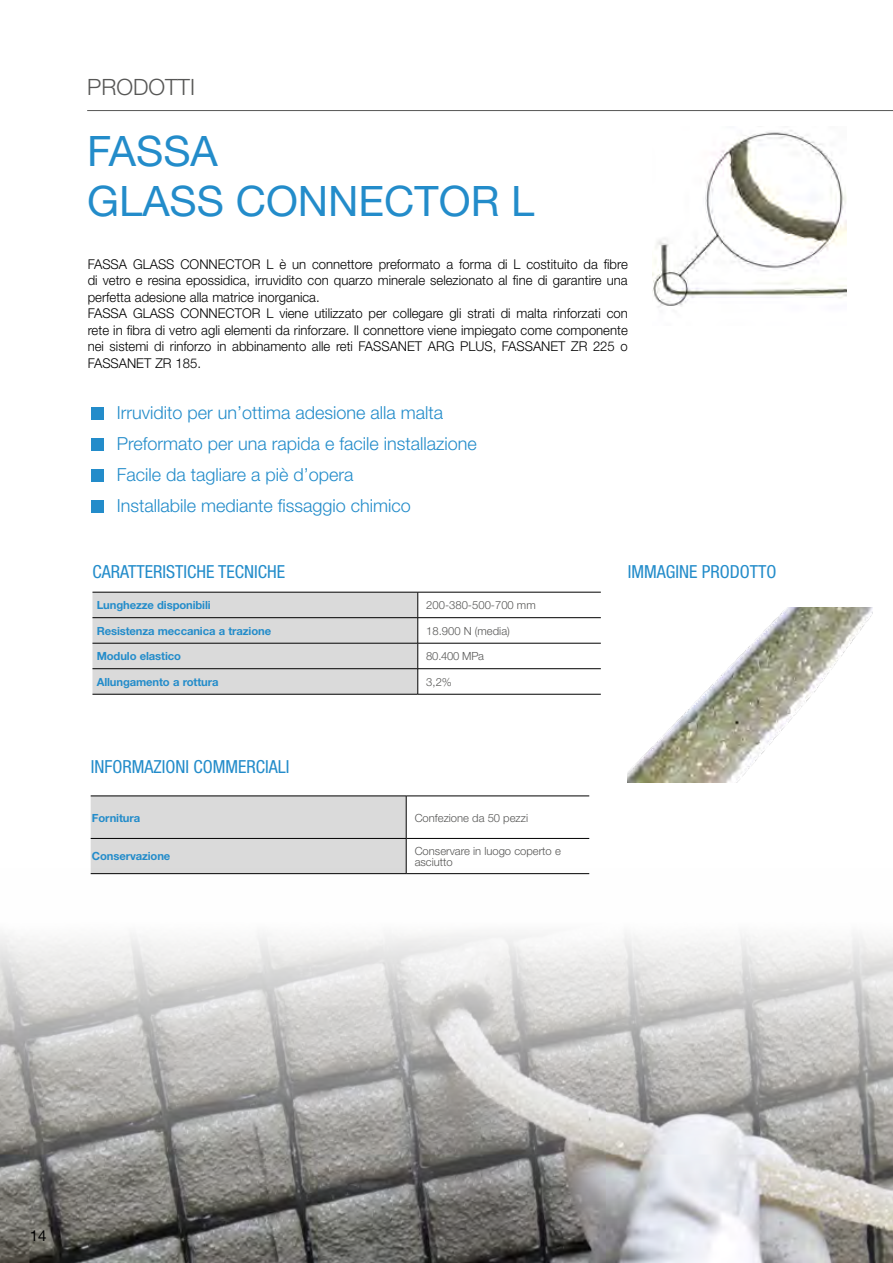
<style>
.page{position:relative;width:893px;height:1263px;background:#fff}
.page>*{position:absolute;margin:0;border:0;box-sizing:border-box;transform-origin:0 0}
.t1{font:42px/50.4px "Helvetica Neue";color:#238cca}
.t2{font:300 22.5px "Helvetica Neue";color:#575756}
.t3{font:300 18px/31px "Helvetica Neue";color:#238cca}
.t4{font:condensed 18px "Helvetica Neue";color:#238cca}
.t5{font:15px "Helvetica Neue";color:#000}
.t6{font:300 13.5px/16.5px "Helvetica Neue";color:#000}
.t7{font:700 11.25px "Helvetica Neue";letter-spacing:-.01em;color:#238cca}
.t8{font:300 11.25px/10.5px "Helvetica Neue";color:#575756}
</style>
<div class="page">
<img style="left:653px;top:130px;width:194px;height:178px">
<div style="left:91px;top:407px;width:12px;height:13px;background:#238cca"></div>
<div style="left:91px;top:438px;width:12px;height:13px;background:#238cca"></div>
<div style="left:91px;top:469px;width:12px;height:13px;background:#238cca"></div>
<div style="left:91px;top:500px;width:12px;height:13px;background:#238cca"></div>
<hr style="left:418px;top:694px;width:183px;height:1px;background:#000">
<hr style="left:92px;top:694px;width:326px;height:1px;background:#000">
<svg style="left:92px;top:592px;width:509px;height:102px"></svg>
<div style="left:91px;top:797px;width:315px;height:71px;background:#dadada"></div>
<hr style="left:91px;top:838px;width:315px;height:1px;background:#000">
<hr style="left:406px;top:838px;width:183px;height:1px;background:#000">
<hr style="left:406px;top:796px;width:1px;height:42px;background:#000">
<hr style="left:406px;top:838px;width:1px;height:35px;background:#000">
<hr style="left:91px;top:796px;width:315px;height:1px;background:#000">
<hr style="left:406px;top:796px;width:183px;height:1px;background:#000">
<img style="left:0;top:868px;width:892px;height:395px">
<img style="left:628px;top:607px;width:244px;height:176px">
<hr style="left:87px;top:110px;width:806px;height:1px;background:#575756">
<h2 class="t2" style="left:87px;top:74px;width:109px">PRODOTTI</h2>
<h1 class="t1" style="left:87px;top:125px;width:449px">FASSA<br>GLASS CONNECTOR L</h1>
<p class="t6" style="left:88px;top:255px;width:542px">FASSA GLASS CONNECTOR L è un connettore preformato a forma di L costituito da fibre di vetro e resina epossidica, irruvidito con quarzo minerale selezionato al fine di garantire una perfetta adesione alla matrice inorganica.<br>FASSA GLASS CONNECTOR L viene utilizzato per collegare gli strati di malta rinforzati con rete in fibra di vetro agli elementi da rinforzare. Il connettore viene impiegato come componente nei sistemi di rinforzo in abbinamento alle reti FASSANET ARG PLUS, FASSANET ZR 225 o FASSANET ZR 185.</p>
<h3 class="t3" style="left:117px;top:397px;width:362px">Irruvidito per un’ottima adesione alla malta Preformato per una rapida e facile installazione Facile da tagliare a piè d’opera<br>Installabile mediante fissaggio chimico</h3>
<h3 class="t4" style="left:92px;top:562px;width:194px">CARATTERISTICHE TECNICHE</h3>
<p class="t7" style="left:97px;top:598px;width:116px">Lunghezze disponibili</p>
<p class="t8" style="left:426px;top:600px;width:111px">200-380-500-700 mm</p>
<p class="t7" style="left:97px;top:624px;width:176px">Resistenza meccanica a trazione</p>
<p class="t8" style="left:426px;top:625px;width:85px">18.900 N (media)</p>
<p class="t7" style="left:97px;top:649px;width:86px">Modulo elastico</p>
<p class="t8" style="left:426px;top:651px;width:59px">80.400 MPa</p>
<p class="t7" style="left:97px;top:675px;width:123px">Allungamento a rottura</p>
<p class="t8" style="left:426px;top:676px;width:27px">3,2%</p>
<h3 class="t4" style="left:91px;top:756px;width:200px">INFORMAZIONI COMMERCIALI</h3>
<p class="t7" style="left:92px;top:811px;width:50px">Fornitura</p>
<p class="t8" style="left:415px;top:812px;width:115px">Confezione da 50 pezzi</p>
<p class="t7" style="left:92px;top:849px;width:80px">Conservazione</p>
<p class="t8" style="left:415px;top:846px;width:148px">Conservare in luogo coperto e asciutto</p>
<h3 class="t4" style="left:628px;top:562px;width:150px">IMMAGINE PRODOTTO</h3>
<p class="t5" style="left:30px;top:1226px;width:18px">14</p>
</div>
